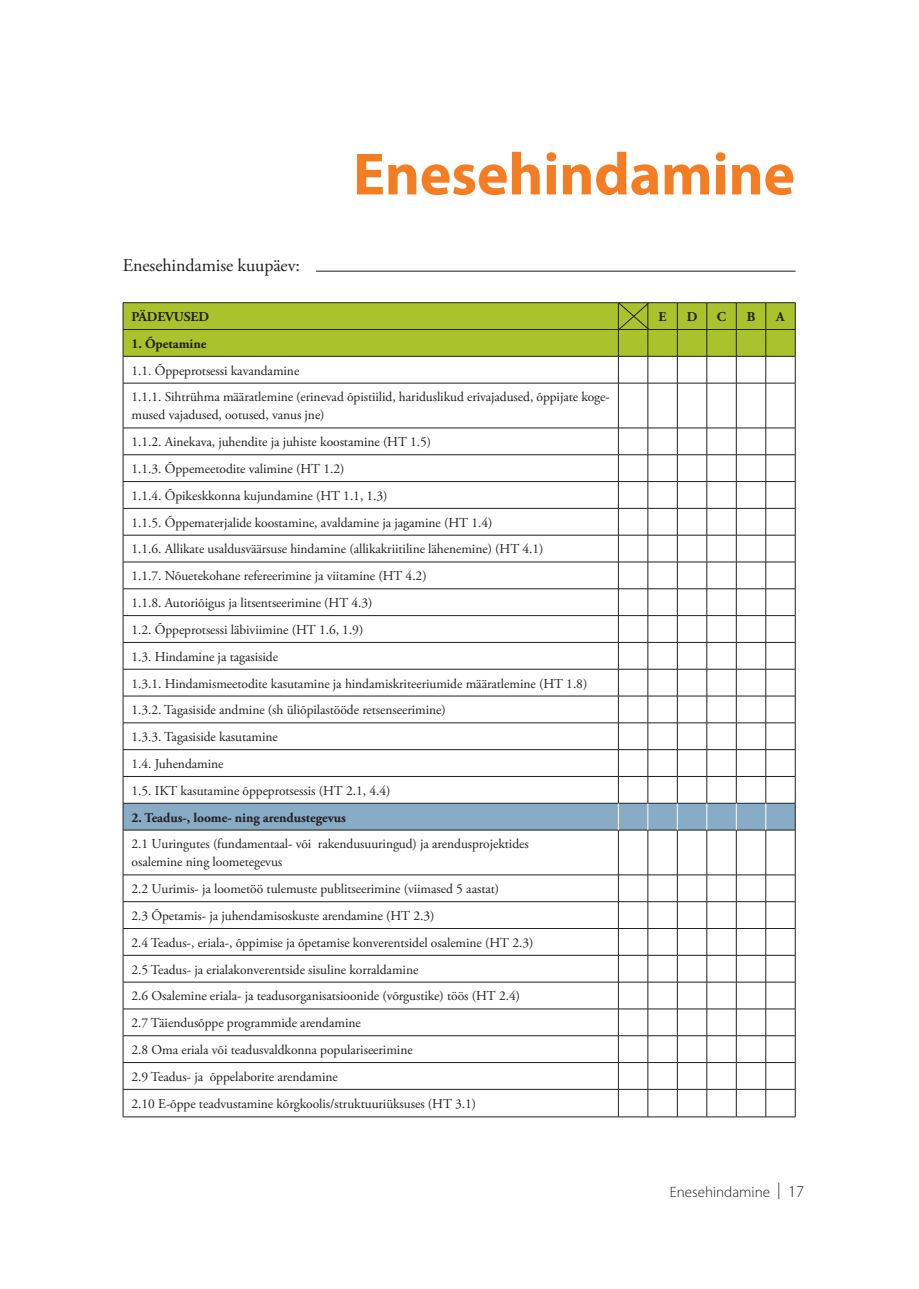
<style>
.page{position:relative;width:919px;height:1289px;background:#fff}
.page>*{position:absolute;margin:0;border:0;box-sizing:border-box;transform-origin:0 0}
.t1{font:700 60px "Myriad Pro";letter-spacing:-.005em;color:#f47d23}
.t2{font:18px "Adobe Garamond Pro";letter-spacing:-.005em;color:#231f20}
.t3{font:300 15px "Myriad Pro";color:#231f20}
.t4{font:13.5px/26.8px "Adobe Garamond Pro";letter-spacing:-.005em;color:#231f20}
.t5{font:700 13.5px "Adobe Garamond Pro";letter-spacing:-.005em;color:#231f20}
.s1{font-size:16.5px}
</style>
<div class="page">
<hr style="left:123px;top:955px;width:495px;height:1px;background:#231f20">
<hr style="left:647px;top:955px;width:30px;height:1px;background:#231f20">
<hr style="left:706px;top:955px;width:30px;height:1px;background:#231f20">
<hr style="left:765px;top:955px;width:30px;height:1px;background:#231f20">
<hr style="left:123px;top:981px;width:495px;height:1px;background:#231f20">
<hr style="left:647px;top:981px;width:30px;height:1px;background:#231f20">
<hr style="left:706px;top:981px;width:30px;height:1px;background:#231f20">
<hr style="left:765px;top:981px;width:30px;height:1px;background:#231f20">
<hr style="left:123px;top:1008px;width:495px;height:1px;background:#231f20">
<hr style="left:647px;top:1008px;width:30px;height:1px;background:#231f20">
<hr style="left:706px;top:1008px;width:30px;height:1px;background:#231f20">
<hr style="left:765px;top:1008px;width:30px;height:1px;background:#231f20">
<hr style="left:123px;top:1035px;width:495px;height:1px;background:#231f20">
<hr style="left:647px;top:1035px;width:30px;height:1px;background:#231f20">
<hr style="left:706px;top:1035px;width:30px;height:1px;background:#231f20">
<hr style="left:765px;top:1035px;width:30px;height:1px;background:#231f20">
<hr style="left:123px;top:1062px;width:495px;height:1px;background:#231f20">
<hr style="left:647px;top:1062px;width:30px;height:1px;background:#231f20">
<hr style="left:706px;top:1062px;width:30px;height:1px;background:#231f20">
<hr style="left:765px;top:1062px;width:30px;height:1px;background:#231f20">
<hr style="left:123px;top:1089px;width:495px;height:1px;background:#231f20">
<hr style="left:647px;top:1089px;width:30px;height:1px;background:#231f20">
<hr style="left:706px;top:1089px;width:30px;height:1px;background:#231f20">
<hr style="left:765px;top:1089px;width:30px;height:1px;background:#231f20">
<hr style="left:123px;top:383px;width:1px;height:45px;background:#231f20">
<hr style="left:618px;top:383px;width:1px;height:45px;background:#231f20">
<hr style="left:647px;top:383px;width:1px;height:45px;background:#231f20">
<hr style="left:677px;top:383px;width:1px;height:45px;background:#231f20">
<hr style="left:706px;top:383px;width:1px;height:45px;background:#231f20">
<hr style="left:736px;top:383px;width:1px;height:45px;background:#231f20">
<hr style="left:765px;top:383px;width:1px;height:45px;background:#231f20">
<hr style="left:795px;top:383px;width:1px;height:45px;background:#231f20">
<hr style="left:123px;top:901px;width:495px;height:1px;background:#231f20">
<svg style="left:123px;top:875px;width:1px;height:241px"></svg>
<hr style="left:647px;top:901px;width:30px;height:1px;background:#231f20">
<hr style="left:706px;top:901px;width:30px;height:1px;background:#231f20">
<hr style="left:765px;top:901px;width:30px;height:1px;background:#231f20">
<svg style="left:795px;top:875px;width:1px;height:241px"></svg>
<hr style="left:123px;top:928px;width:495px;height:1px;background:#231f20">
<hr style="left:647px;top:928px;width:30px;height:1px;background:#231f20">
<hr style="left:706px;top:928px;width:30px;height:1px;background:#231f20">
<hr style="left:765px;top:928px;width:30px;height:1px;background:#231f20">
<hr style="left:123px;top:1116px;width:495px;height:1px;background:#231f20">
<hr style="left:647px;top:1116px;width:30px;height:1px;background:#231f20">
<hr style="left:706px;top:1116px;width:30px;height:1px;background:#231f20">
<hr style="left:765px;top:1116px;width:30px;height:1px;background:#231f20">
<svg style="left:123px;top:427px;width:673px;height:403px"></svg>
<hr style="left:123px;top:830px;width:1px;height:44px;background:#231f20">
<hr style="left:618px;top:830px;width:1px;height:44px;background:#231f20">
<hr style="left:647px;top:830px;width:1px;height:44px;background:#231f20">
<hr style="left:677px;top:830px;width:1px;height:44px;background:#231f20">
<hr style="left:706px;top:830px;width:1px;height:44px;background:#231f20">
<hr style="left:736px;top:830px;width:1px;height:44px;background:#231f20">
<hr style="left:765px;top:830px;width:1px;height:44px;background:#231f20">
<hr style="left:795px;top:830px;width:1px;height:44px;background:#231f20">
<hr style="left:123px;top:874px;width:495px;height:1px;background:#231f20">
<svg style="left:618px;top:874px;width:30px;height:243px"></svg>
<hr style="left:647px;top:874px;width:30px;height:1px;background:#231f20">
<svg style="left:677px;top:874px;width:30px;height:243px"></svg>
<hr style="left:706px;top:874px;width:30px;height:1px;background:#231f20">
<svg style="left:736px;top:874px;width:30px;height:243px"></svg>
<hr style="left:765px;top:874px;width:30px;height:1px;background:#231f20">
<svg style="left:123px;top:302px;width:673px;height:82px"></svg>
<hr style="left:316px;top:271px;width:479px;height:1px;background:#231f20">
<h1 class="t1" style="left:353px;top:135px;width:443px">Enesehindamine</h1>
<h2 class="t2" style="left:123px;top:254px;width:178px">Enesehindamise kuupäev:</h2>
<p class="t5" style="left:132px;top:309px;width:79px">PÄDEVUSED</p>
<p class="t5" style="left:658px;top:309px;width:10px">E</p>
<p class="t5" style="left:686px;top:309px;width:12px">D</p>
<p class="t5" style="left:716px;top:309px;width:11px">C</p>
<p class="t5" style="left:746px;top:309px;width:10px">B</p>
<p class="t5" style="left:776px;top:309px;width:10px">A</p>
<p class="t5" style="left:131px;top:336px;width:76px">1. Õpetamine</p>
<p class="t4" style="left:131px;top:357px;width:480px">1.1. Õppeprotsessi kavandamine<br>1.1.1. Sihtrühma määratlemine (erinevad õpistiilid, hariduslikud erivajadused, õppijate koge-</p>
<p class="t4" style="left:131px;top:402px;width:457px">mused vajadused, ootused, vanus jne)<br>1.1.2. Ainekava, juhendite ja juhiste koostamine (HT 1.5)<br>1.1.3. Õppemeetodite valimine (HT 1.2)<br>1.1.4. Õpikeskkonna kujundamine (HT 1.1, 1.3)<br>1.1.5. Õppematerjalide koostamine, avaldamine ja jagamine (HT 1.4)<br>1.1.6. Allikate usaldusväärsuse hindamine (allikakriitiline lähenemine) (HT 4.1)<br>1.1.7. Nõuetekohane refereerimine ja viitamine (HT 4.2)<br>1.1.8. Autoriõigus ja litsentseerimine (HT 4.3)<br>1.2. Õppeprotsessi läbiviimine (HT 1.6, 1.9)<br>1.3. Hindamine ja tagasiside<br>1.3.1. Hindamismeetodite kasutamine ja hindamiskriteeriumide määratlemine (HT 1.8)<br>1.3.2. Tagasiside andmine (sh üliõpilastööde retsenseerimine)<br>1.3.3. Tagasiside kasutamine<br>1.4. Juhendamine<br>1.5. IKT kasutamine õppeprotsessis (HT 2.1, 4.4)</p>
<p class="t5" style="left:131px;top:809px;width:216px">2. Teadus-, loome- ning arendustegevus</p>
<p class="t4" style="left:131px;top:835px;width:399px;line-height:18px">2.1 Uuringutes (fundamentaal- või rakendusuuringud) ja arendusprojektides osalemine ning loometegevus</p>
<p class="t4" style="left:131px;top:876px;width:403px">2.2 Uurimis- ja loometöö tulemuste publitseerimine (viimased 5 aastat)<br>2.3 Õpetamis- ja juhendamisoskuste arendamine (HT 2.3)<br>2.4 Teadus-, eriala-, õppimise ja õpetamise konverentsidel osalemine (HT 2.3)<br>2.5 Teadus- ja erialakonverentside sisuline korraldamine<br>2.6 Osalemine eriala- ja teadusorganisatsioonide (võrgustike) töös (HT 2.4)<br>2.7 Täiendusõppe programmide arendamine<br>2.8 Oma eriala või teadusvaldkonna populariseerimine<br>2.9 Teadus- ja õppelaborite arendamine<br>2.10 E-õppe teadvustamine kõrgkoolis/struktuuriüksuses (HT 3.1)</p>
<p class="t3" style="left:669px;top:1183px;width:136px">Enesehindamine <span class="s1">| 17</span></p>
</div>
